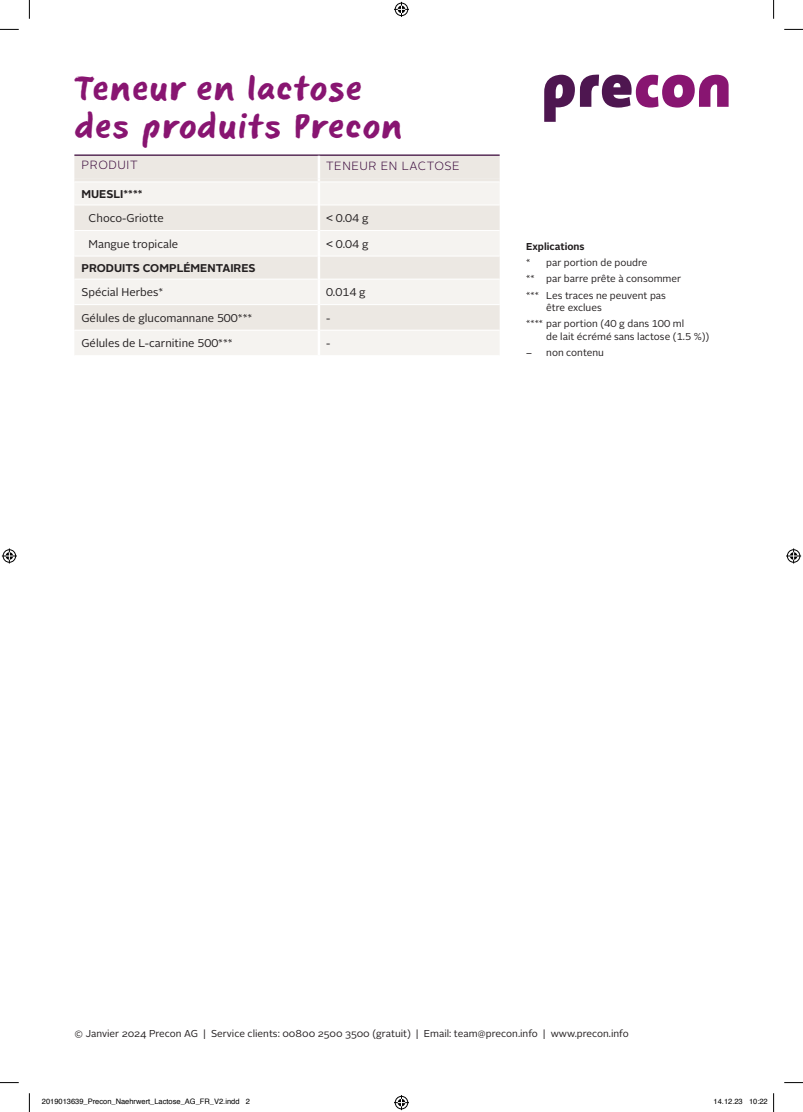
<style>
.page{position:relative;width:803px;height:1112px;background:#fff}
.page>*{position:absolute;margin:0;border:0;box-sizing:border-box;transform-origin:0 0}
.t1{font:31.25px/37.5px "Precon Sharpie Pro";color:#881571}
.t2{font:300 11.88px "Alright Sans";letter-spacing:.05em;color:#39073a}
.t3{font:11.25px "Alright Sans";color:#231f20}
.t4{font:700 11.25px "Alright Sans";color:#231f20}
.t5{font:10px/16px "Alright Sans";color:#231f20}
.t6{font:700 10px "Alright Sans";color:#231f20}
.t7{font:7.5px "Helvetica";color:#000}
</style>
<div class="page">
<svg style="left:544px;top:74px;width:184px;height:48px"></svg>
<div style="left:74px;top:156px;width:426px;height:22px;background:#ece8e3"></div>
<svg style="left:74px;top:183px;width:426px;height:172px;fill:#f5f3f0"></svg>
<svg style="left:74px;top:178px;width:426px;height:3px"></svg>
<hr style="left:74px;top:204px;width:244px;height:1px;background:#fff">
<hr style="left:74px;top:230px;width:244px;height:1px;background:#fff">
<hr style="left:74px;top:255px;width:244px;height:1px;background:#fff">
<hr style="left:74px;top:278px;width:244px;height:1px;background:#fff">
<hr style="left:74px;top:304px;width:244px;height:1px;background:#fff">
<hr style="left:74px;top:329px;width:244px;height:1px;background:#fff">
<hr style="left:320px;top:204px;width:180px;height:1px;background:#fff">
<hr style="left:320px;top:230px;width:180px;height:1px;background:#fff">
<hr style="left:320px;top:255px;width:180px;height:1px;background:#fff">
<hr style="left:320px;top:278px;width:180px;height:1px;background:#fff">
<hr style="left:320px;top:304px;width:180px;height:1px;background:#fff">
<hr style="left:320px;top:329px;width:180px;height:1px;background:#fff">
<hr style="left:74px;top:154px;width:245px;height:2px;background:#39073a">
<hr style="left:319px;top:154px;width:181px;height:2px;background:#39073a">
<hr style="left:318px;top:182px;width:2px;height:23px;background:#fff">
<hr style="left:318px;top:205px;width:2px;height:25px;background:#fff">
<hr style="left:318px;top:230px;width:2px;height:26px;background:#fff">
<hr style="left:318px;top:256px;width:2px;height:23px;background:#fff">
<hr style="left:318px;top:279px;width:2px;height:25px;background:#fff">
<hr style="left:318px;top:304px;width:2px;height:26px;background:#fff">
<hr style="left:318px;top:330px;width:2px;height:25px;background:#fff">
<hr style="left:318px;top:156px;width:2px;height:22px;background:#fff">
<svg style="left:0;top:29px;width:19px;height:1px"></svg>
<svg style="left:784px;top:29px;width:19px;height:1px"></svg>
<svg style="left:0;top:1082px;width:19px;height:1px"></svg>
<svg style="left:784px;top:1082px;width:19px;height:1px"></svg>
<svg style="left:29px;top:0;width:1px;height:19px"></svg>
<svg style="left:29px;top:1093px;width:1px;height:18px"></svg>
<svg style="left:773px;top:0;width:1px;height:19px"></svg>
<svg style="left:394px;top:2px;width:15px;height:15px"></svg>
<svg style="left:394px;top:1095px;width:15px;height:14px"></svg>
<svg style="left:2px;top:548px;width:15px;height:15px"></svg>
<svg style="left:786px;top:548px;width:15px;height:15px"></svg>
<svg style="left:773px;top:1093px;width:1px;height:18px"></svg>
<h1 class="t1" style="left:74px;top:73px;width:330px">Teneur en lactose des produits Precon</h1>
<p class="t2" style="left:81px;top:157px;width:58px">PRODUIT</p>
<p class="t2" style="left:326px;top:158px;width:135px">TENEUR EN LACTOSE</p>
<p class="t4" style="left:81px;top:186px;width:63px">MUESLI****</p>
<p class="t3" style="left:89px;top:210px;width:77px">Choco-Griotte</p>
<p class="t3" style="left:326px;top:210px;width:44px">&lt; 0.04 g</p>
<p class="t3" style="left:89px;top:236px;width:91px">Mangue tropicale</p>
<p class="t3" style="left:326px;top:236px;width:44px">&lt; 0.04 g</p>
<p class="t4" style="left:81px;top:260px;width:176px">PRODUITS COMPLÉMENTAIRES</p>
<p class="t3" style="left:81px;top:284px;width:83px">Spécial Herbes*</p>
<p class="t3" style="left:326px;top:284px;width:41px">0.014 g</p>
<p class="t3" style="left:81px;top:310px;width:172px">Gélules de glucomannane 500***</p>
<p class="t3" style="left:326px;top:310px;width:6px">-</p>
<p class="t3" style="left:81px;top:335px;width:153px">Gélules de L-carnitine 500***</p>
<p class="t3" style="left:326px;top:335px;width:6px">-</p>
<p class="t6" style="left:526px;top:239px;width:60px">Explications</p>
<p class="t5" style="left:526px;top:255px;width:156px">* par portion de poudre<br>** par barre prête à consommer *** Les traces ne peuvent pas</p>
<p class="t5" style="left:526px;top:299px;width:159px;text-indent:20px">être exclues<br>**** par portion (40 g dans 100 ml</p>
<p class="t5" style="left:546px;top:328px;width:164px">de lait écrémé sans lactose (1.5 %))</p>
<p class="t5" style="left:526px;top:344px;width:79px">– non contenu</p>
<p class="t5" style="left:74px;top:1025px;width:556px">© Janvier 2024 Precon AG | Service clients: 00800 2500 3500 (gratuit) | Email: team@precon.info | www.precon.info</p>
<p class="t7" style="left:42px;top:1095px;width:210px">2019013639_Precon_Naehrwert_Lactose_AG_FR_V2.indd 2</p>
<p class="t7" style="left:713px;top:1095px;width:56px">14.12.23 10:22</p>
</div>
